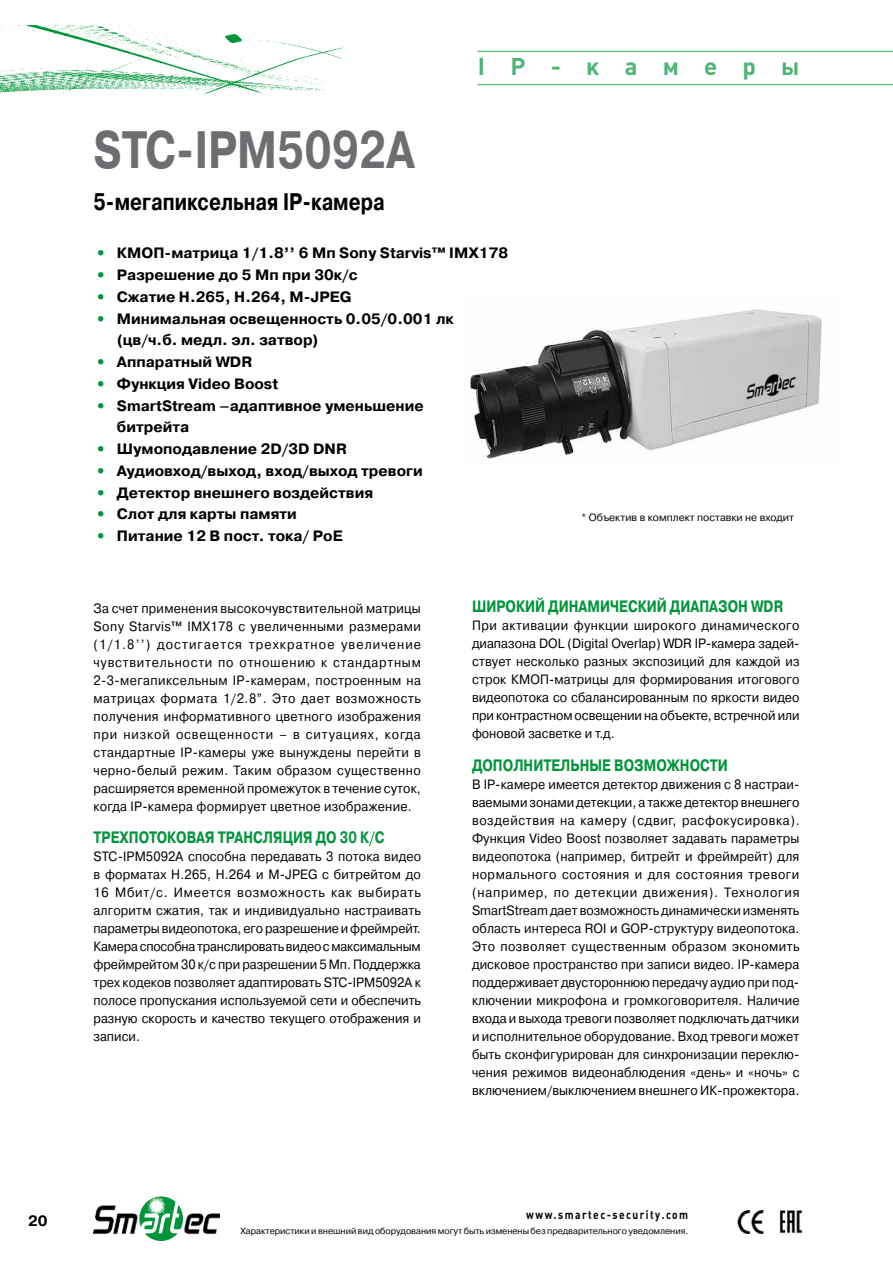
<style>
.page{position:relative;width:893px;height:1263px;background:#fff}
.page>*{position:absolute;margin:0;border:0;box-sizing:border-box;transform-origin:0 0}
.t1{font:700 52.5px "Pragmatica C";color:#6d6e71;scale:.8 1}
.t2{font:700 24px "Pragmatica C";color:#000;scale:.8 1}
.t3{font:700 24px "Plumb";letter-spacing:1.05em;color:#4db575}
.t4{font:700 16.5px "Pragmatica C";color:#00953a;scale:.8 1}
.t5{font:700 15px/21.8px "Pragmatica C";color:#000}
.t6{font:13.5px/18px "Pragmatica C";color:#000;text-align:justify;scale:.93 1}
.t7{font:700 12px "Plumb";letter-spacing:.145em;color:#000;scale:.85 1}
.t8{font:10.5px "Pragmatica C";color:#000}
.t9{font:9px "Pragmatica C";letter-spacing:-.005em;color:#000}
.s1{color:#00953a}
</style>
<div class="page">
<img style="left:0;top:26px;width:348px;height:69px">
<hr style="left:478px;top:51px;width:415px;height:1px;background:#66c089">
<hr style="left:478px;top:84px;width:415px;height:1px;background:#66c089">
<img style="left:94px;top:1196px;width:125px;height:45px">
<img style="left:138px;top:1197px;width:46px;height:43px">
<img style="left:737px;top:1210px;width:66px;height:23px">
<img style="left:470px;top:309px;width:352px;height:151px">
<p class="t5" style="left:28px;top:1210px;width:21px">20</p>
<h1 class="t1" style="left:94px;top:121px;width:403px">STC-IPM5092A</h1>
<h2 class="t3" style="left:478px;top:53px;width:323px">IP-камеры</h2>
<h2 class="t2" style="left:94px;top:188px;width:365px">5-мегапиксельная IP-камера</h2>
<p class="t5" style="left:96px;top:242px;width:414px"><span class="s1">•</span> КМОП-матрица 1/1.8’’ 6 Mп Sony Starvis™ IMX178</p>
<p class="t5" style="left:96px;top:264px;width:264px"><span class="s1">•</span> Разрешение до 5 Мп при 30к/с</p>
<p class="t5" style="left:96px;top:286px;width:257px"><span class="s1">•</span> Сжатие H.265, Н.264, M-JPEG</p>
<p class="t5" style="left:117px;top:308px;width:338px;text-indent:-21px"><span class="s1">•</span> Минимальная освещенность 0.05/0.001 лк (цв/ч.б. медл. эл. затвор)</p>
<p class="t5" style="left:96px;top:351px;width:158px"><span class="s1">•</span> Аппаратный WDR</p>
<p class="t5" style="left:96px;top:373px;width:184px"><span class="s1">•</span> Функция Video Boost</p>
<p class="t5" style="left:117px;top:395px;width:308px;text-indent:-21px"><span class="s1">•</span> SmartStream –адаптивное уменьшение битрейта</p>
<p class="t5" style="left:96px;top:438px;width:253px"><span class="s1">•</span> Шумоподавление 2D/3D DNR</p>
<p class="t5" style="left:96px;top:460px;width:329px"><span class="s1">•</span> Аудиовход/выход, вход/выход тревоги</p>
<p class="t5" style="left:96px;top:482px;width:279px"><span class="s1">•</span> Детектор внешнего воздействия</p>
<p class="t5" style="left:96px;top:503px;width:203px"><span class="s1">•</span> Слот для карты памяти</p>
<p class="t5" style="left:96px;top:525px;width:248px"><span class="s1">•</span> Питание 12 В пост. тока/ РоЕ</p>
<p class="t8" style="left:582px;top:512px;width:214px">* Объектив в комплект поставки не входит</p>
<p class="t6" style="left:94px;top:599px;width:354px">За счет применения высокочувствительной матрицы Sony Starvis™ IMX178 с увеличенными размерами (1/1.8’’) достигается трехкратное увеличение чувствительности по отношению к стандартным 2-3-мегапиксельным IP-камерам, построенным на матрицах формата 1/2.8”. Это дает возможность получения информативного цветного изображения при низкой освещенности – в ситуациях, когда стандартные IP-камеры уже вынуждены перейти в черно-белый режим. Таким образом существенно расширяется временной промежуток в течение суток, когда IP-камера формирует цветное изображение.</p>
<p class="t4" style="left:94px;top:828px;width:365px">ТРЕХПОТОКОВАЯ ТРАНСЛЯЦИЯ ДО 30 К/С</p>
<p class="t6" style="left:94px;top:848px;width:354px">STC-IPM5092A способна передавать 3 потока видео в форматах H.265, H.264 и M-JPEG с битрейтом до 16 Мбит/с. Имеется возможность как выбирать алгоритм сжатия, так и индивидуально настраивать параметры видеопотока, его разрешение и фреймрейт.<br>Камера способна транслировать видео с максимальным фреймрейтом 30 к/с при разрешении 5 Мп. Поддержка трех кодеков позволяет адаптировать STC-IPM5092A к полосе пропускания используемой сети и обеспечить разную скорость и качество текущего отображения и записи.</p>
<p class="t4" style="left:472px;top:597px;width:390px">ШИРОКИЙ ДИНАМИЧЕСКИЙ ДИАПАЗОН WDR</p>
<p class="t6" style="left:472px;top:617px;width:354px">При активации функции широкого динамического диапазона DOL (Digital Overlap) WDR IP-камера задей&shy;ствует несколько разных экспозиций для каждой из строк КМОП-матрицы для формирования итогового видеопотока со сбалансированным по яркости видео при контрастном освещении на объекте, встречной или фоновой засветке и т.д.</p>
<p class="t4" style="left:472px;top:756px;width:321px">ДОПОЛНИТЕЛЬНЫЕ ВОЗМОЖНОСТИ</p>
<p class="t6" style="left:472px;top:775px;width:354px">В IP-камере имеется детектор движения с 8 настраи&shy;ваемыми зонами детекции, а также детектор внешнего воздействия на камеру (сдвиг, расфокусировка).<br>Функция Video Boost позволяет задавать параметры видеопотока (например, битрейт и фреймрейт) для нормального состояния и для состояния тревоги (например, по детекции движения). Технология SmartStream дает возможность динамически изменять область интереса ROI и GOP-структуру видеопотока.<br>Это позволяет существенным образом экономить дисковое пространство при записи видео. IP-камера поддерживает двустороннюю передачу аудио при под&shy;ключении микрофона и громкоговорителя. Наличие входа и выхода тревоги позволяет подключать датчики и исполнительное оборудование. Вход тревоги может быть сконфигурирован для синхронизации переклю&shy;чения режимов видеонаблюдения «день» и «ночь» с включением/выключением внешнего ИК-прожектора.</p>
<p class="t7" style="left:526px;top:1207px;width:192px">www.smartec-security.com</p>
<p class="t9" style="left:241px;top:1226px;width:449px">Характеристики и внешний вид оборудования могут быть изменены без предварительного уведомления.</p>
</div>
